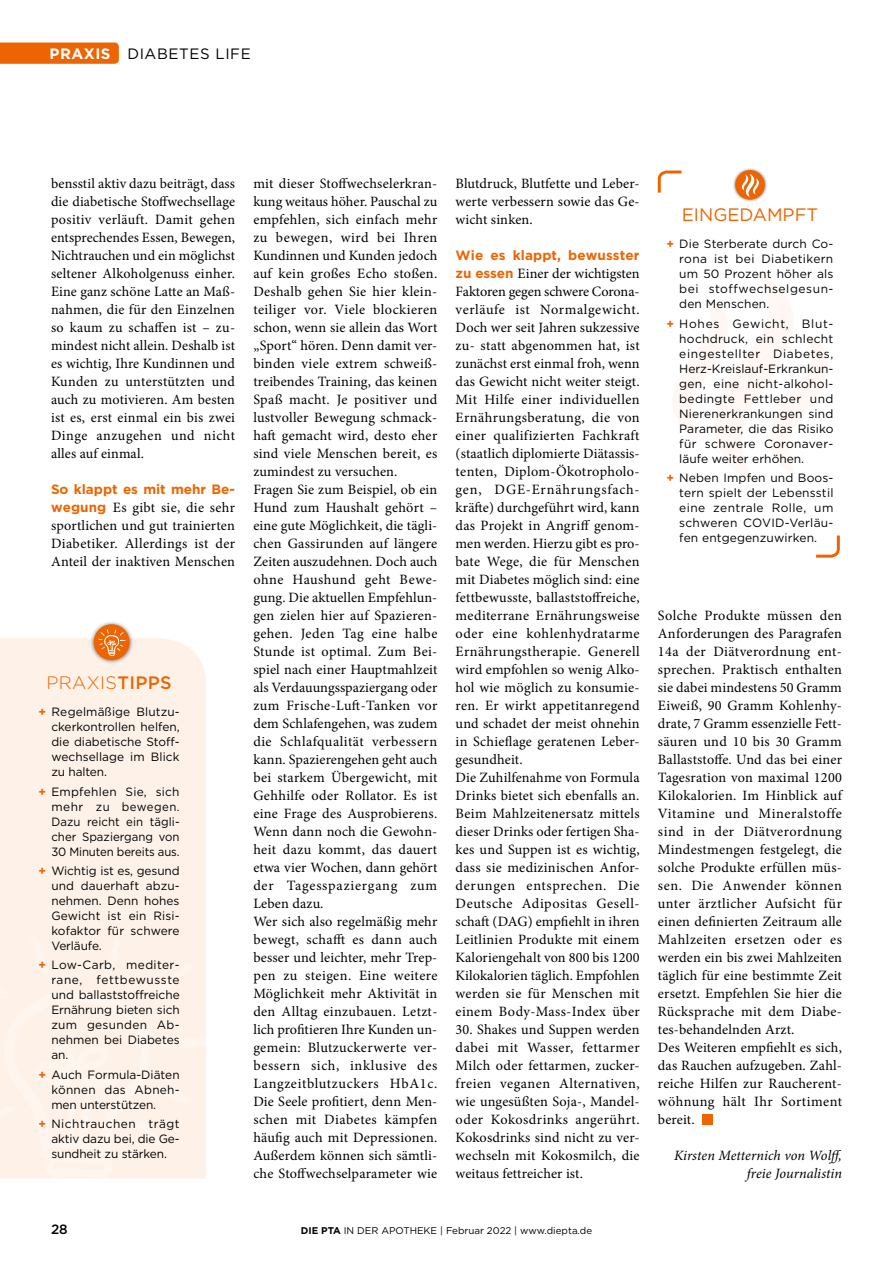
<style>
.page{position:relative;width:893px;height:1263px;background:#fff}
.page>*{position:absolute;margin:0;border:0;box-sizing:border-box;transform-origin:0 0}
.t1{font:18px "Gotham";color:#ec6502}
.t2{font:300 18px "Gotham";letter-spacing:.02em;color:#ec6502}
.t3{font:15px "Gotham";letter-spacing:.04em;color:#000}
.t4{font:700 15px "Gotham";letter-spacing:.04em;color:#fff}
.t5{font:14.25px/18px "Minion Pro";letter-spacing:.015em;color:#000;text-align:justify}
.t6{font:italic 14.25px/18px "Minion Pro";color:#000;text-align:right}
.t7{font:700 13.5px "Gotham";letter-spacing:.005em;color:#ec6502}
.t8{font:500 13.5px "Gotham";color:#000}
.t9{font:12px/15px "Gotham";letter-spacing:.01em;color:#000;text-align:justify}
.t10{font:9.75px "Gotham";color:#000}
.s1{font-family:"Gotham";font-weight:700;font-size:13.5px;color:#ec6502}
.s2{font-weight:500}
.s3{font-weight:700;color:#ec6502}
.s4{font-weight:700}
</style>
<div class="page">
<div style="left:0;top:43px;width:119px;height:21px;background:#ec6502"></div>
<div style="left:702px;top:1114px;width:10px;height:10px;background:#ec6502"></div>
<svg style="left:657px;top:170px;width:25px;height:23px"></svg>
<svg style="left:816px;top:535px;width:24px;height:23px"></svg>
<svg style="left:673px;top:276px;width:155px;height:204px"></svg>
<div style="left:732px;top:167px;width:36px;height:36px;background:#000;opacity:.5"></div>
<div style="left:735px;top:170px;width:30px;height:30px;background:#ec6502;border-radius:50%"></div>
<svg style="left:741px;top:174px;width:18px;height:23px"></svg>
<div style="left:0;top:638px;width:206px;height:296px;background:#fef1e7"></div>
<div style="left:0;top:934px;width:206px;height:244px;background:#fef1e7"></div>
<div style="left:89px;top:620px;width:45px;height:44px;background:#000;opacity:.5"></div>
<div style="left:94px;top:624px;width:36px;height:36px;background:#ec6502;border-radius:50%"></div>
<svg style="left:98px;top:629px;width:28px;height:27px"></svg>
<p class="t4" style="left:50px;top:44px;width:63px">PRAXIS</p>
<p class="t3" style="left:127px;top:44px;width:125px">DIABETES LIFE</p>
<p class="t5" style="left:51px;top:175px;width:186px">bensstil aktiv dazu beiträgt, dass die diabetische Stoffwechsellage positiv verläuft. Damit gehen entsprechendes Essen, Bewegen, Nichtrauchen und ein möglichst seltener Alkoholgenuss einher.<br>Eine ganz schöne Latte an Maß&shy;nahmen, die für den Einzelnen so kaum zu schaffen ist – zu&shy;mindest nicht allein. Deshalb ist es wichtig, Ihre Kundinnen und Kunden zu unterstützten und auch zu motivieren. Am besten ist es, erst einmal ein bis zwei Dinge anzugehen und nicht alles auf einmal.</p>
<p class="t7" style="left:51px;top:480px;width:186px">So klappt es mit mehr Be-</p>
<p class="t5" style="left:51px;top:499px;width:186px"><span class="s1">wegung</span> Es gibt sie, die sehr sportlichen und gut trainierten Diabetiker. Allerdings ist der Anteil der inaktiven Menschen</p>
<p class="t2" style="left:47px;top:671px;width:127px">PRAXIS<span class="s2">TIPPS</span></p>
<p class="t9" style="left:51px;top:704px;width:130px;text-indent:-13px"><span class="s3">+</span> Regelmäßige Blutzu&shy;ckerkontrollen helfen, die diabetische Stoff&shy;wechsellage im Blick zu halten.</p>
<p class="t9" style="left:51px;top:784px;width:130px;text-indent:-13px"><span class="s3">+</span> Empfehlen Sie, sich mehr zu bewegen.<br>Dazu reicht ein tägli&shy;cher Spaziergang von 30 Minuten bereits aus.</p>
<p class="t9" style="left:51px;top:863px;width:130px;text-indent:-13px"><span class="s3">+</span> Wichtig ist es, gesund und dauerhaft abzu&shy;nehmen. Denn hohes Gewicht ist ein Risi&shy;kofaktor für schwere Verläufe.</p>
<p class="t9" style="left:51px;top:957px;width:130px;text-indent:-13px"><span class="s3">+</span> Low-Carb, mediter&shy;rane, fettbewusste und ballaststoffreiche Ernährung bieten sich zum gesunden Ab&shy;nehmen bei Diabetes an.</p>
<p class="t9" style="left:51px;top:1066px;width:130px;text-indent:-13px"><span class="s3">+</span> Auch Formula-Diäten können das Abneh&shy;men unterstützen.</p>
<p class="t9" style="left:51px;top:1116px;width:130px;text-indent:-13px"><span class="s3">+</span> Nichtrauchen trägt aktiv dazu bei, die Ge&shy;sundheit zu stärken.</p>
<p class="t5" style="left:253px;top:175px;width:186px;text-align:left">mit dieser Stoffwechselerkran&shy;kung weitaus höher. Pauschal zu empfehlen, sich einfach mehr zu bewegen, wird bei Ihren<br>Kundinnen und Kunden jedoch auf kein großes Echo stoßen.<br>Deshalb gehen Sie hier klein&shy;teiliger vor. Viele blockieren schon, wenn sie allein das Wort „Sport“ hören. Denn damit ver&shy;binden viele extrem schweiß&shy;treibendes Training, das keinen<br>Spaß macht. Je positiver und lustvoller Bewegung schmack&shy;haft gemacht wird, desto eher sind viele Menschen bereit, es zumindest zu versuchen.<br>Fragen Sie zum Beispiel, ob ein<br>Hund zum Haushalt gehört – eine gute Möglichkeit, die tägli&shy;chen Gassirunden auf längere<br>Zeiten auszudehnen. Doch auch ohne Haushund geht Bewe&shy;gung. Die aktuellen Empfehlun&shy;gen zielen hier auf Spazieren&shy;gehen. Jeden Tag eine halbe<br>Stunde ist optimal. Zum Bei&shy;spiel nach einer Hauptmahlzeit als Verdauungsspaziergang oder zum Frische-Luft-Tanken vor dem Schlafengehen, was zudem die Schlafqualität verbessern kann. Spazierengehen geht auch bei starkem Übergewicht, mit<br>Gehhilfe oder Rollator. Es ist eine Frage des Ausprobierens.<br>Wenn dann noch die Gewohn&shy;heit dazu kommt, das dauert etwa vier Wochen, dann gehört der Tagesspaziergang zum<br>Leben dazu.<br>Wer sich also regelmäßig mehr bewegt, schafft es dann auch besser und leichter, mehr Trep&shy;pen zu steigen. Eine weitere<br>Möglichkeit mehr Aktivität in den Alltag einzubauen. Letzt&shy;lich profitieren Ihre Kunden un&shy;gemein: Blutzuckerwerte ver&shy;bessern sich, inklusive des<br>Langzeitblutzuckers HbA1c.<br>Die Seele profitiert, denn Men&shy;schen mit Diabetes kämpfen häufig auch mit Depressionen.<br>Außerdem können sich sämtli&shy;che Stoffwechselparameter wie</p>
<p class="t5" style="left:456px;top:174px;width:186px">Blutdruck, Blutfette und Leber&shy;werte verbessern sowie das Ge&shy;wicht sinken.</p>
<p class="t7" style="left:456px;top:246px;width:185px">Wie es klappt, bewusster</p>
<p class="t5" style="left:456px;top:265px;width:186px;text-align:left"><span class="s1">zu essen</span> Einer der wichtigsten<br>Faktoren gegen schwere Corona&shy;verläufe ist Normalgewicht.<br>Doch wer seit Jahren sukzessive zu- statt abgenommen hat, ist zunächst erst einmal froh, wenn das Gewicht nicht weiter steigt.<br>Mit Hilfe einer individuellen<br>Ernährungsberatung, die von einer qualifizierten Fachkraft (staatlich diplomierte Diätassis&shy;tenten, Diplom-Ökotropholo&shy;gen, DGE-Ernährungsfach&shy;kräfte) durchgeführt wird, kann das Projekt in Angriff genom&shy;men werden. Hierzu gibt es pro&shy;bate Wege, die für Menschen mit Diabetes möglich sind: eine fettbewusste, ballaststoffreiche, mediterrane Ernährungsweise oder eine kohlenhydratarme<br>Ernährungstherapie. Generell wird empfohlen so wenig Alko&shy;hol wie möglich zu konsumie&shy;ren. Er wirkt appetitanregend und schadet der meist ohnehin in Schieflage geratenen Leber&shy;gesundheit.<br>Die Zuhilfenahme von Formula<br>Drinks bietet sich ebenfalls an.<br>Beim Mahlzeitenersatz mittels dieser Drinks oder fertigen Sha&shy;kes und Suppen ist es wichtig, dass sie medizinischen Anfor&shy;derungen entsprechen. Die<br>Deutsche Adipositas Gesell&shy;schaft (DAG) empfiehlt in ihren<br>Leitlinien Produkte mit einem<br>Kaloriengehalt von 800 bis 1200<br>Kilokalorien täglich. Empfohlen werden sie für Menschen mit einem Body-Mass-Index über</p>
<p class="t5" style="left:456px;top:1021px;width:186px">30. Shakes und Suppen werden dabei mit Wasser, fettarmer Milch oder fettarmen, zucker&shy;freien veganen Alternativen, wie ungesüßten Soja-, Mandel&shy;oder Kokosdrinks angerührt.<br>Kokosdrinks sind nicht zu ver&shy;wechseln mit Kokosmilch, die weitaus fettreicher ist.</p>
<p class="t8" style="left:51px;top:1220px;width:18px">28</p>
<p class="t10" style="left:301px;top:1224px;width:293px"><span class="s4">DIE PTA</span> IN DER APOTHEKE | Februar 2022 | www.diepta.de</p>
<p class="t1" style="left:682px;top:203px;width:138px">EINGEDAMPFT</p>
<p class="t9" style="left:679px;top:236px;width:156px;text-indent:-13px"><span class="s3">+</span> Die Sterberate durch Co&shy;rona ist bei Diabetikern um 50 Prozent höher als bei stoffwechselgesun&shy;den Menschen.</p>
<p class="t9" style="left:679px;top:315px;width:156px;text-align:left;text-indent:-13px"><span class="s3">+</span> Hohes Gewicht, Blut&shy;hochdruck, ein schlecht eingestellter Diabetes,<br>Herz-Kreislauf-Erkrankun&shy;gen, eine nicht-alkohol-- bedingte Fettleber und<br>Nierenerkrankungen sind<br>Parameter, die das Risiko für schwere Coronaver&shy;läufe weiter erhöhen.</p>
<p class="t9" style="left:679px;top:470px;width:156px;text-indent:-13px"><span class="s3">+</span> Neben Impfen und Boos&shy;tern spielt der Lebensstil eine zentrale Rolle, um schweren COVID-Verläu&shy;fen entgegenzuwirken.</p>
<p class="t5" style="left:658px;top:606px;width:186px;text-align:left">Solche Produkte müssen den<br>Anforderungen des Paragrafen<br>14a der Diätverordnung ent&shy;sprechen. Praktisch enthalten sie dabei mindestens 50 Gramm<br>Eiweiß, 90 Gramm Kohlenhy&shy;drate, 7 Gramm essenzielle Fett&shy;säuren und 10 bis 30 Gramm<br>Ballaststoffe. Und das bei einer<br>Tagesration von maximal 1200<br>Kilokalorien. Im Hinblick auf<br>Vitamine und Mineralstoffe sind in der Diätverordnung<br>Mindestmengen festgelegt, die solche Produkte erfüllen müs&shy;sen. Die Anwender können unter ärztlicher Aufsicht für einen definierten Zeitraum alle<br>Mahlzeiten ersetzen oder es werden ein bis zwei Mahlzeiten täglich für eine bestimmte Zeit ersetzt. Empfehlen Sie hier die<br>Rücksprache mit dem Diabe&shy;tes-behandelnden Arzt.<br>Des Weiteren empfiehlt es sich, das Rauchen aufzugeben. Zahl&shy;reiche Hilfen zur Raucherent&shy;wöhnung hält Ihr Sortiment bereit.</p>
<p class="t6" style="left:674px;top:1147px;width:170px">Kirsten Metternich von Wolff, freie Journalistin</p>
</div>
